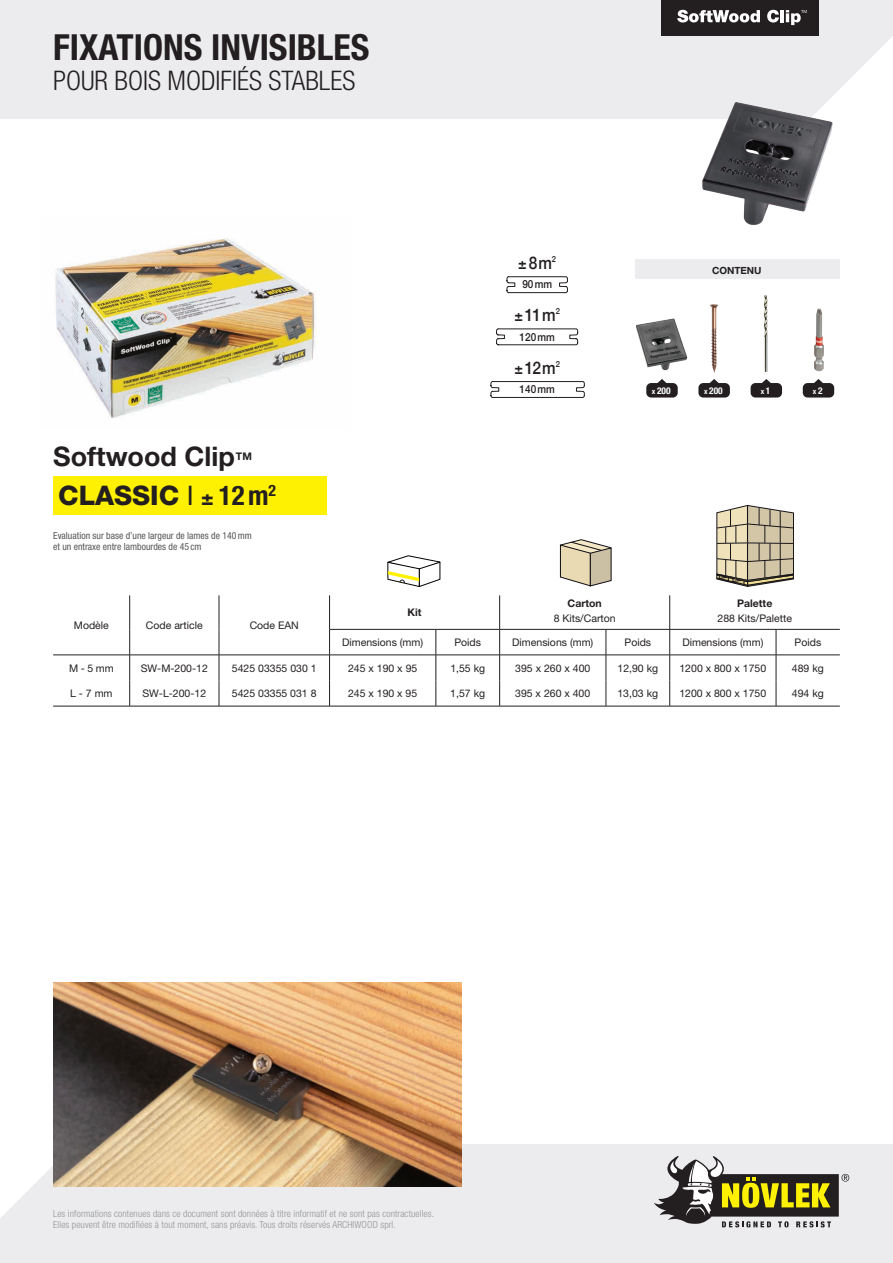
<style>
.page{position:relative;width:893px;height:1263px;background:#fff}
.page>*{position:absolute;margin:0;border:0;box-sizing:border-box;transform-origin:0 0}
.t1{font:700 condensed 36px "Helvetica Neue LT Std";color:#231f20}
.t2{font:300 condensed 27px "Helvetica Neue LT Std";color:#231f20}
.t3{font:800 27px "Helvetica Neue LT Std";color:#231f20}
.t4{font:700 27px "Helvetica Neue LT Std";color:#231f20}
.t5{font:500 17.25px "Helvetica Neue";letter-spacing:.065em;color:#231f20;scale:.9 1}
.t6{font:500 11.1px "Helvetica Neue";color:#231f20;scale:.9 1}
.t7{font:10.5px "Helvetica Neue LT Std";color:#231f20}
.t8{font:700 10.5px "Helvetica Neue LT Std";color:#231f20}
.t9{font:700 9.9px "Helvetica Neue LT Std";color:#231f20}
.t10{font:300 condensed 9.75px/11.2px "Helvetica Neue LT Std";letter-spacing:.01em;color:#939598}
.t11{font:condensed 9.75px "Helvetica Neue LT Std";color:#57585a}
.t12{font:700 condensed 9.45px "Helvetica Neue";color:#fff}
.t13{font:700 condensed 7.65px "Helvetica Neue";color:#fff}
.s1{font-weight:400}
.s2{font-weight:700;font-stretch:condensed;font-size:21px}
.s3{font-weight:700;font-stretch:condensed}
.s4{font-size:15.9px}
.s5{font-size:7.65px}
.s6{font-size:9.45px}
</style>
<div class="page">
<div style="left:0;top:0;width:893px;height:119px;background:#ececee"></div>
<div style="left:0;top:1144px;width:893px;height:119px;background:#ececee"></div>
<svg style="left:0;top:1144px;width:123px;height:74px"></svg>
<svg style="left:654px;top:1156px;width:195px;height:71px"></svg>
<img style="left:55px;top:238px;width:261px;height:180px">
<div style="left:53px;top:476px;width:273px;height:38px;background:#fff101"></div>
<img style="left:53px;top:982px;width:408px;height:204px">
<img style="left:682px;top:75px;width:176px;height:176px;border-radius:88px">
<div style="left:662px;top:0;width:157px;height:35px;background:#231f20"></div>
<svg style="left:677px;top:10px;width:83px;height:13px"></svg>
<svg style="left:767px;top:10px;width:126px;height:149px"></svg>
<img style="left:636px;top:318px;width:52px;height:53px">
<img style="left:709px;top:304px;width:10px;height:69px">
<div style="left:636px;top:259px;width:204px;height:20px;background:#ececee"></div>
<img style="left:814px;top:308px;width:10px;height:63px">
<svg style="left:657px;top:379px;width:10px;height:4px"></svg>
<div style="left:646px;top:383px;width:32px;height:14px;background:#231f20;border-radius:5px"></div>
<svg style="left:710px;top:379px;width:9px;height:4px"></svg>
<div style="left:698px;top:383px;width:32px;height:14px;background:#231f20;border-radius:5px"></div>
<svg style="left:762px;top:381px;width:9px;height:2px"></svg>
<div style="left:751px;top:383px;width:31px;height:14px;background:#231f20;border-radius:5px"></div>
<svg style="left:814px;top:379px;width:9px;height:4px"></svg>
<div style="left:803px;top:383px;width:31px;height:14px;background:#231f20;border-radius:5px"></div>
<img style="left:763px;top:295px;width:6px;height:86px">
<svg style="left:388px;top:556px;width:52px;height:31px"></svg>
<svg style="left:717px;top:505px;width:77px;height:82px;background:#bfb59b"></svg>
<svg style="left:560px;top:539px;width:51px;height:47px;background:#cdc3aa"></svg>
<svg style="left:490px;top:381px;width:95px;height:17px"></svg>
<svg style="left:496px;top:328px;width:82px;height:17px"></svg>
<svg style="left:506px;top:276px;width:62px;height:17px"></svg>
<hr style="left:329px;top:629px;width:107px;height:1px;background:#231f20">
<hr style="left:436px;top:629px;width:64px;height:1px;background:#231f20">
<hr style="left:500px;top:629px;width:106px;height:1px;background:#231f20">
<hr style="left:606px;top:629px;width:64px;height:1px;background:#231f20">
<hr style="left:670px;top:629px;width:106px;height:1px;background:#231f20">
<hr style="left:776px;top:629px;width:64px;height:1px;background:#231f20">
<hr style="left:330px;top:655px;width:106px;height:1px;background:#231f20">
<hr style="left:436px;top:655px;width:64px;height:1px;background:#231f20">
<hr style="left:500px;top:655px;width:106px;height:1px;background:#231f20">
<hr style="left:606px;top:655px;width:64px;height:1px;background:#231f20">
<hr style="left:670px;top:655px;width:106px;height:1px;background:#231f20">
<hr style="left:776px;top:655px;width:64px;height:1px;background:#231f20">
<hr style="left:130px;top:706px;width:89px;height:1px;background:#231f20">
<hr style="left:219px;top:706px;width:111px;height:1px;background:#231f20">
<hr style="left:129px;top:595px;width:1px;height:34px;background:#231f20">
<hr style="left:219px;top:595px;width:1px;height:34px;background:#231f20">
<hr style="left:329px;top:595px;width:1px;height:34px;background:#231f20">
<svg style="left:129px;top:629px;width:1px;height:77px"></svg>
<svg style="left:219px;top:629px;width:1px;height:77px"></svg>
<svg style="left:329px;top:629px;width:1px;height:77px"></svg>
<hr style="left:499px;top:595px;width:1px;height:34px;background:#231f20">
<svg style="left:436px;top:629px;width:1px;height:77px"></svg>
<svg style="left:499px;top:629px;width:1px;height:77px"></svg>
<hr style="left:53px;top:655px;width:77px;height:1px;background:#231f20">
<hr style="left:130px;top:655px;width:89px;height:1px;background:#231f20">
<hr style="left:219px;top:655px;width:111px;height:1px;background:#231f20">
<hr style="left:53px;top:706px;width:77px;height:1px;background:#231f20">
<svg style="left:606px;top:629px;width:1px;height:77px"></svg>
<svg style="left:669px;top:629px;width:1px;height:77px"></svg>
<svg style="left:776px;top:629px;width:1px;height:77px"></svg>
<hr style="left:669px;top:595px;width:1px;height:34px;background:#231f20">
<hr style="left:330px;top:706px;width:106px;height:1px;background:#231f20">
<hr style="left:436px;top:706px;width:64px;height:1px;background:#231f20">
<hr style="left:500px;top:706px;width:106px;height:1px;background:#231f20">
<hr style="left:606px;top:706px;width:64px;height:1px;background:#231f20">
<hr style="left:670px;top:706px;width:106px;height:1px;background:#231f20">
<hr style="left:776px;top:706px;width:64px;height:1px;background:#231f20">
<p class="t1" style="left:53px;top:25px;width:318px">FIXATIONS INVISIBLES</p>
<p class="t2" style="left:53px;top:65px;width:304px">POUR BOIS MODIFIÉS STABLES</p>
<p class="t4" style="left:53px;top:439px;width:183px">Softwood Clip</p>
<p class="t8" style="left:236px;top:450px;width:18px">TM</p>
<p class="t3" style="left:58px;top:479px;width:219px">CLASSIC <span class="s1">I</span> <span class="s2">±</span> <span class="s3">12m</span><sup>2</sup></p>
<p class="t11" style="left:53px;top:529px;width:200px">Evaluation sur base d’une largeur de lames de 140mm</p>
<p class="t11" style="left:53px;top:541px;width:150px">et un entraxe entre lambourdes de 45 cm</p>
<p class="t7" style="left:74px;top:619px;width:37px">Modèle</p>
<p class="t7" style="left:146px;top:619px;width:58px">Code article</p>
<p class="t7" style="left:250px;top:619px;width:51px">Code EAN</p>
<p class="t8" style="left:408px;top:606px;width:15px">Kit</p>
<p class="t5" style="left:518px;top:249px;width:44px"><span class="s4">±</span>8m<sup>2</sup></p>
<p class="t6" style="left:522px;top:275px;width:35px">90mm</p>
<p class="t5" style="left:514px;top:301px;width:52px"><span class="s4">±</span>11m<sup>2</sup></p>
<p class="t6" style="left:520px;top:328px;width:41px">120mm</p>
<p class="t5" style="left:514px;top:354px;width:52px"><span class="s4">±</span>12m<sup>2</sup></p>
<p class="t6" style="left:520px;top:380px;width:41px">140mm</p>
<p class="t9" style="left:712px;top:264px;width:51px">CONTENU</p>
<p class="t12" style="left:652px;top:382px;width:20px"><span class="s5">x</span> 200</p>
<p class="t12" style="left:704px;top:382px;width:20px"><span class="s5">x</span> 200</p>
<p class="t13" style="left:761px;top:384px;width:11px">x<span class="s6">1</span></p>
<p class="t13" style="left:813px;top:384px;width:11px">x<span class="s6">2</span></p>
<p class="t8" style="left:568px;top:596px;width:36px">Carton</p>
<p class="t7" style="left:554px;top:612px;width:64px">8 Kits/Carton</p>
<p class="t8" style="left:737px;top:596px;width:37px">Palette</p>
<p class="t7" style="left:717px;top:612px;width:76px">288 Kits/Palette</p>
<p class="t7" style="left:342px;top:636px;width:83px">Dimensions (mm)</p>
<p class="t7" style="left:454px;top:636px;width:28px">Poids</p>
<p class="t7" style="left:512px;top:636px;width:83px">Dimensions (mm)</p>
<p class="t7" style="left:624px;top:636px;width:28px">Poids</p>
<p class="t7" style="left:682px;top:636px;width:83px">Dimensions (mm)</p>
<p class="t7" style="left:795px;top:636px;width:28px">Poids</p>
<p class="t7" style="left:69px;top:662px;width:46px">M - 5 mm</p>
<p class="t7" style="left:141px;top:662px;width:69px">SW-M-200-12</p>
<p class="t7" style="left:232px;top:662px;width:86px">5425 03355 030 1</p>
<p class="t7" style="left:348px;top:662px;width:71px">245 x 190 x 95</p>
<p class="t7" style="left:450px;top:662px;width:36px">1,55 kg</p>
<p class="t7" style="left:515px;top:662px;width:77px">395 x 260 x 400</p>
<p class="t7" style="left:617px;top:662px;width:42px">12,90 kg</p>
<p class="t7" style="left:679px;top:662px;width:88px">1200 x 800 x 1750</p>
<p class="t7" style="left:792px;top:662px;width:33px">489 kg</p>
<p class="t7" style="left:70px;top:687px;width:44px">L - 7 mm</p>
<p class="t7" style="left:142px;top:687px;width:65px">SW-L-200-12</p>
<p class="t7" style="left:232px;top:687px;width:86px">5425 03355 031 8</p>
<p class="t7" style="left:348px;top:687px;width:71px">245 x 190 x 95</p>
<p class="t7" style="left:450px;top:687px;width:36px">1,57 kg</p>
<p class="t7" style="left:515px;top:687px;width:77px">395 x 260 x 400</p>
<p class="t7" style="left:617px;top:687px;width:42px">13,03 kg</p>
<p class="t7" style="left:679px;top:687px;width:88px">1200 x 800 x 1750</p>
<p class="t7" style="left:792px;top:687px;width:33px">494 kg</p>
<p class="t10" style="left:53px;top:1208px;width:382px">Les informations contenues dans ce document sont données à titre informatif et ne sont pas contractuelles.<br>Elles peuvent être modifiées à tout moment, sans préavis. Tous droits réservés ARCHIWOOD sprl.</p>
</div>
